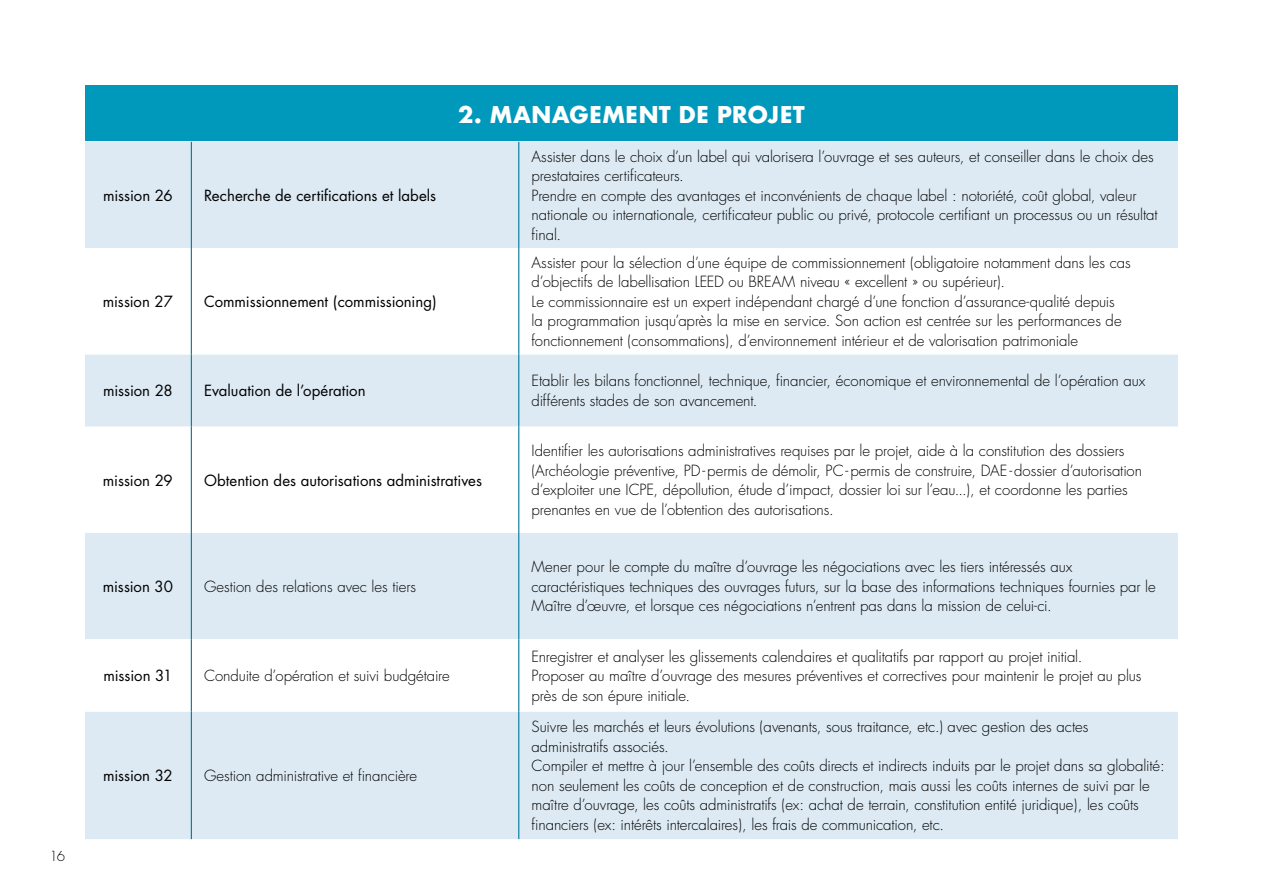
<style>
.page{position:relative;width:1263px;height:893px;background:#fff}
.page>*{position:absolute;margin:0;border:0;box-sizing:border-box;transform-origin:0 0}
.t1{font:700 22.5px "Futura";color:#fff}
.t2{font:300 15px/19.5px "Futura";letter-spacing:-.005em;color:#000}
.t3{font:15px "Futura";color:#000}
.t4{font:300 13.5px "Futura";color:#000}
</style>
<div class="page">
<div style="left:85px;top:85px;width:1093px;height:55px;background:#0099bc"></div>
<div style="left:85px;top:142px;width:1093px;height:697px;background:#ddeaf3"></div>
<svg style="left:85px;top:248px;width:1093px;height:463px"></svg>
<hr style="left:191px;top:142px;width:1px;height:106px;background:#00779d">
<hr style="left:518px;top:142px;width:1px;height:106px;background:#00779d">
<hr style="left:191px;top:248px;width:1px;height:106px;background:#00779d">
<hr style="left:518px;top:248px;width:1px;height:106px;background:#00779d">
<hr style="left:191px;top:354px;width:1px;height:73px;background:#00779d">
<hr style="left:518px;top:354px;width:1px;height:73px;background:#00779d">
<hr style="left:191px;top:427px;width:1px;height:106px;background:#00779d">
<hr style="left:518px;top:427px;width:1px;height:106px;background:#00779d">
<hr style="left:191px;top:533px;width:1px;height:106px;background:#00779d">
<hr style="left:518px;top:533px;width:1px;height:106px;background:#00779d">
<hr style="left:191px;top:639px;width:1px;height:72px;background:#00779d">
<hr style="left:518px;top:639px;width:1px;height:72px;background:#00779d">
<hr style="left:191px;top:711px;width:1px;height:128px;background:#00779d">
<hr style="left:518px;top:711px;width:1px;height:128px;background:#00779d">
<p class="t4" style="left:50px;top:848px;width:17px">16</p>
<p class="t3" style="left:103px;top:186px;width:71px">mission 26</p>
<p class="t3" style="left:204px;top:186px;width:234px">Recherche de certifications et labels</p>
<p class="t3" style="left:103px;top:292px;width:71px">mission 27</p>
<p class="t3" style="left:204px;top:292px;width:234px">Commissionnement (commissioning)</p>
<h1 class="t1" style="left:458px;top:98px;width:348px">2. MANAGEMENT DE PROJET</h1>
<p class="t2" style="left:531px;top:147px;width:627px">Assister dans le choix d’un label qui valorisera l’ouvrage et ses auteurs, et conseiller dans le choix des prestataires certificateurs.<br>Prendre en compte des avantages et inconvénients de chaque label : notoriété, coût global, valeur nationale ou internationale, certificateur public ou privé, protocole certifiant un processus ou un résultat final.</p>
<p class="t2" style="left:531px;top:253px;width:601px">Assister pour la sélection d’une équipe de commissionnement (obligatoire notamment dans les cas d’objectifs de labellisation LEED ou BREAM niveau « excellent » ou supérieur).<br>Le commissionnaire est un expert indépendant chargé d’une fonction d’assurance-qualité depuis<br>la programmation jusqu’après la mise en service. Son action est centrée sur les performances de fonctionnement (consommations), d’environnement intérieur et de valorisation patrimoniale</p>
<p class="t3" style="left:103px;top:381px;width:71px">mission 28</p>
<p class="t3" style="left:204px;top:381px;width:163px">Evaluation de l’opération</p>
<p class="t2" style="left:531px;top:372px;width:615px">Etablir les bilans fonctionnel, technique, financier, économique et environnemental de l’opération aux différents stades de son avancement.</p>
<p class="t3" style="left:103px;top:470px;width:71px">mission 29</p>
<p class="t3" style="left:204px;top:470px;width:279px">Obtention des autorisations administratives</p>
<p class="t3" style="left:103px;top:577px;width:71px">mission 30</p>
<p class="t2" style="left:204px;top:577px;width:213px">Gestion des relations avec les tiers</p>
<p class="t3" style="left:104px;top:666px;width:70px">mission 31</p>
<p class="t2" style="left:204px;top:666px;width:247px">Conduite d’opération et suivi budgétaire</p>
<p class="t3" style="left:103px;top:766px;width:71px">mission 32</p>
<p class="t2" style="left:204px;top:766px;width:214px">Gestion administrative et financière</p>
<p class="t2" style="left:531px;top:441px;width:612px">Identifier les autorisations administratives requises par le projet, aide à la constitution des dossiers (Archéologie préventive, PD-permis de démolir, PC-permis de construire, DAE-dossier d’autorisation d’exploiter une ICPE, dépollution, étude d’impact, dossier loi sur l’eau...), et coordonne les parties prenantes en vue de l’obtention des autorisations.</p>
<p class="t2" style="left:531px;top:558px;width:626px">Mener pour le compte du maître d’ouvrage les négociations avec les tiers intéressés aux caractéristiques techniques des ouvrages futurs, sur la base des informations techniques fournies par le<br>Maître d’œuvre, et lorsque ces négociations n’entrent pas dans la mission de celui-ci.</p>
<p class="t2" style="left:531px;top:647px;width:611px">Enregistrer et analyser les glissements calendaires et qualitatifs par rapport au projet initial.<br>Proposer au maître d’ouvrage des mesures préventives et correctives pour maintenir le projet au plus près de son épure initiale.</p>
<p class="t2" style="left:531px;top:717px;width:635px">Suivre les marchés et leurs évolutions (avenants, sous traitance, etc.) avec gestion des actes administratifs associés.<br>Compiler et mettre à jour l’ensemble des coûts directs et indirects induits par le projet dans sa globalité: non seulement les coûts de conception et de construction, mais aussi les coûts internes de suivi par le maître d’ouvrage, les coûts administratifs (ex: achat de terrain, constitution entité juridique), les coûts financiers (ex: intérêts intercalaires), les frais de communication, etc.</p>
</div>
